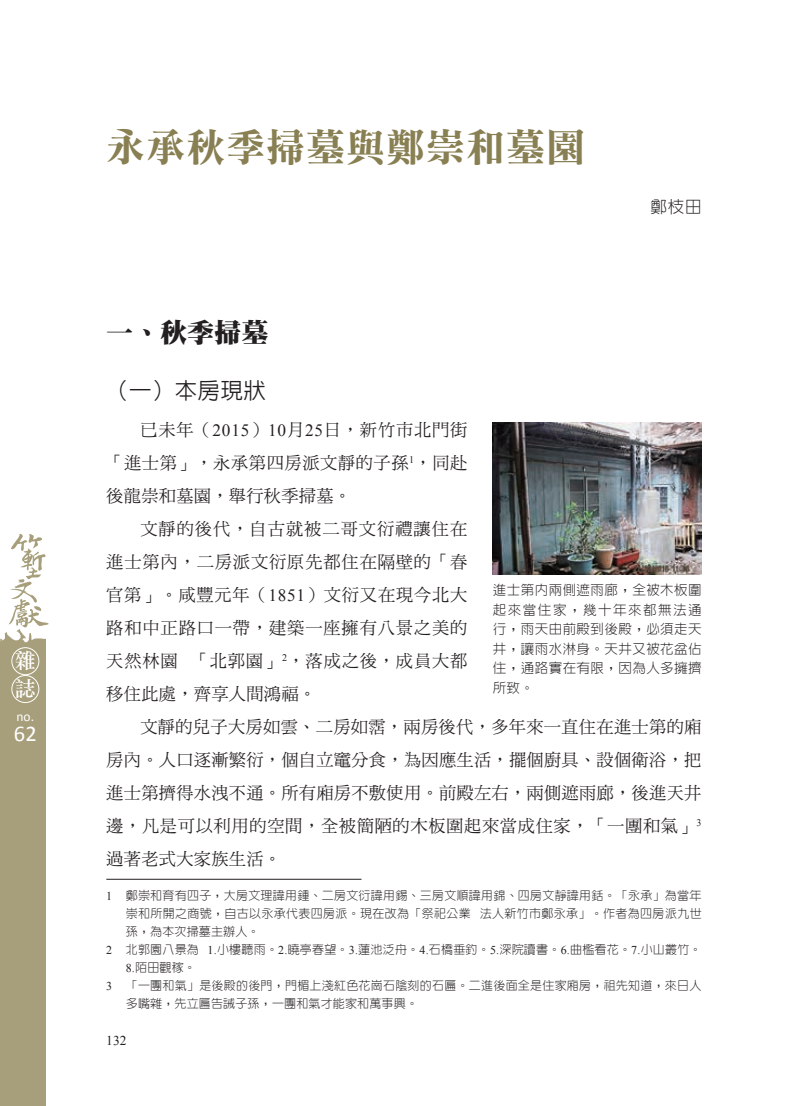
<style>
.page{position:relative;width:808px;height:1106px;background:#fff}
.page>*{position:absolute;margin:0;border:0;box-sizing:border-box;transform-origin:0 0}
.t1{font:39px "DF Li Song Std W7";letter-spacing:.025em;color:#887f52}
.t2{font:27px "DF Ming Std W12";color:#231f20}
.t3{font:500 22.5px "AR New Hei B5";color:#231f20}
.t4{font:22.5px "Calibri";color:#fff}
.t5{font:21px/28px "DF Li Song Std W5";color:#fff}
.t6{font:17.25px/33px "DF Ming Std W5";letter-spacing:.035em;color:#231f20;text-align:justify}
.t7{font:300 16.5px "AR New Hei B5";color:#231f20}
.t8{font:300 13.5px/19.5px "AR New Hei B5";letter-spacing:.035em;color:#231f20;text-align:justify}
.t9{font:13.5px "Times New Roman";color:#231f20}
.t10{font:13.5px "Calibri";color:#fff}
.t11{font:300 12px "AR New Hei B5";letter-spacing:.02em;color:#231f20}
.s1{font-family:"Times New Roman"}
.s2{font-family:"Times New Roman";font-weight:400}
</style>
<div class="page">
<div style="left:0;top:627px;width:45px;height:479px;background:#a79f7b"></div>
<div style="left:11px;top:647px;width:28px;height:28px;border:1px solid #fff;border-radius:50%"></div>
<div style="left:11px;top:675px;width:28px;height:28px;border:1px solid #fff;border-radius:50%"></div>
<svg style="left:9px;top:534px;width:40px;height:93px"></svg>
<hr style="left:106px;top:879px;width:255px;height:1px;background:#231f20">
<img style="left:493px;top:423px;width:209px;height:151px">
<p class="t5" style="left:15px;top:646px;width:22px">雜誌</p>
<p class="t10" style="left:17px;top:708px;width:19px">no.</p>
<h3 class="t4" style="left:14px;top:719px;width:24px">62</h3>
<h1 class="t1" style="left:106px;top:126px;width:480px">永承秋季掃墓與鄭崇和墓園</h1>
<p class="t7" style="left:650px;top:198px;width:53px">鄭枝田</p>
<h2 class="t2" style="left:106px;top:318px;width:164px">一、秋季掃墓</h2>
<h3 class="t3" style="left:106px;top:379px;width:161px">（一）本房現狀</h3>
<p class="t6" style="left:106px;top:413px;width:363px;text-indent:34px">已未年（<span class="s1">2015</span>）<span class="s1">10</span>月<span class="s1">25</span>日，新竹市北門街「進士第」，永承第四房派文靜的子孫<sup>1</sup>，同赴後龍崇和墓園，舉行秋季掃墓。</p>
<p class="t6" style="left:106px;top:512px;width:363px;text-indent:34px">文靜的後代，自古就被二哥文衍禮讓住在進士第內，二房派文衍原先都住在隔壁的「春官第」。咸豐元年（<span class="s1">1851</span>）文衍又在現今北大路和中正路口一帶，建築一座擁有八景之美的天然林園 「北郭園」<sup>2</sup>，落成之後，成員大都移住此處，齊享人間鴻福。</p>
<p class="t6" style="left:106px;top:710px;width:597px;text-indent:34px">文靜的兒子大房如雲、二房如霑，兩房後代，多年來一直住在進士第的廂房內。人口逐漸繁衍，個自立竈分食，為因應生活，擺個廚具、設個衛浴，把進士第擠得水洩不通。所有廂房不敷使用。前殿左右，兩側遮雨廊，後進天井邊，凡是可以利用的空間，全被簡陋的木板圍起來當成住家，「一團和氣」<sup>3</sup>過著老式大家族生活。</p>
<p class="t11" style="left:106px;top:889px;width:597px"><span class="s2">1</span> 鄭崇和育有四子，大房文理諱用鍾、二房文衍諱用錫、三房文順諱用錦、四房文靜諱用銛。「永承」為當年</p>
<p class="t11" style="left:126px;top:907px;width:577px">崇和所開之商號，自古以永承代表四房派。現在改為「祭祀公業 法人新竹市鄭永承」。作者為四房派九世</p>
<p class="t11" style="left:126px;top:925px;width:135px">孫，為本次掃墓主辦人。</p>
<p class="t11" style="left:106px;top:943px;width:597px"><span class="s2">2</span> 北郭園八景為 <span class="s2">1.</span>小樓聽雨。<span class="s2">2.</span>曉亭春望。<span class="s2">3.</span>蓮池泛舟。<span class="s2">4.</span>石橋垂釣。<span class="s2">5.</span>深院讀書。<span class="s2">6.</span>曲檻看花。<span class="s2">7.</span>小山叢竹。</p>
<p class="t11" style="left:126px;top:961px;width:72px"><span class="s2">8.</span>陌田觀稼。</p>
<p class="t11" style="left:106px;top:979px;width:597px"><span class="s2">3</span> 「一團和氣」是後殿的後門，門楣上淺紅色花崗石陰刻的石匾。二進後面全是住家廂房，祖先知道，來日人</p>
<p class="t11" style="left:126px;top:997px;width:294px">多嘴雜，先立匾告誡子孫，一團和氣才能家和萬事興。</p>
<p class="t8" style="left:493px;top:580px;width:210px">進士第內兩側遮雨廊，全被木板圍起來當住家，幾十年來都無法通行，雨天由前殿到後殿，必須走天井，讓雨水淋身。天井又被花盆佔住，通路實在有限，因為人多擁擠所致。</p>
<p class="t9" style="left:106px;top:1031px;width:22px">132</p>
</div>
